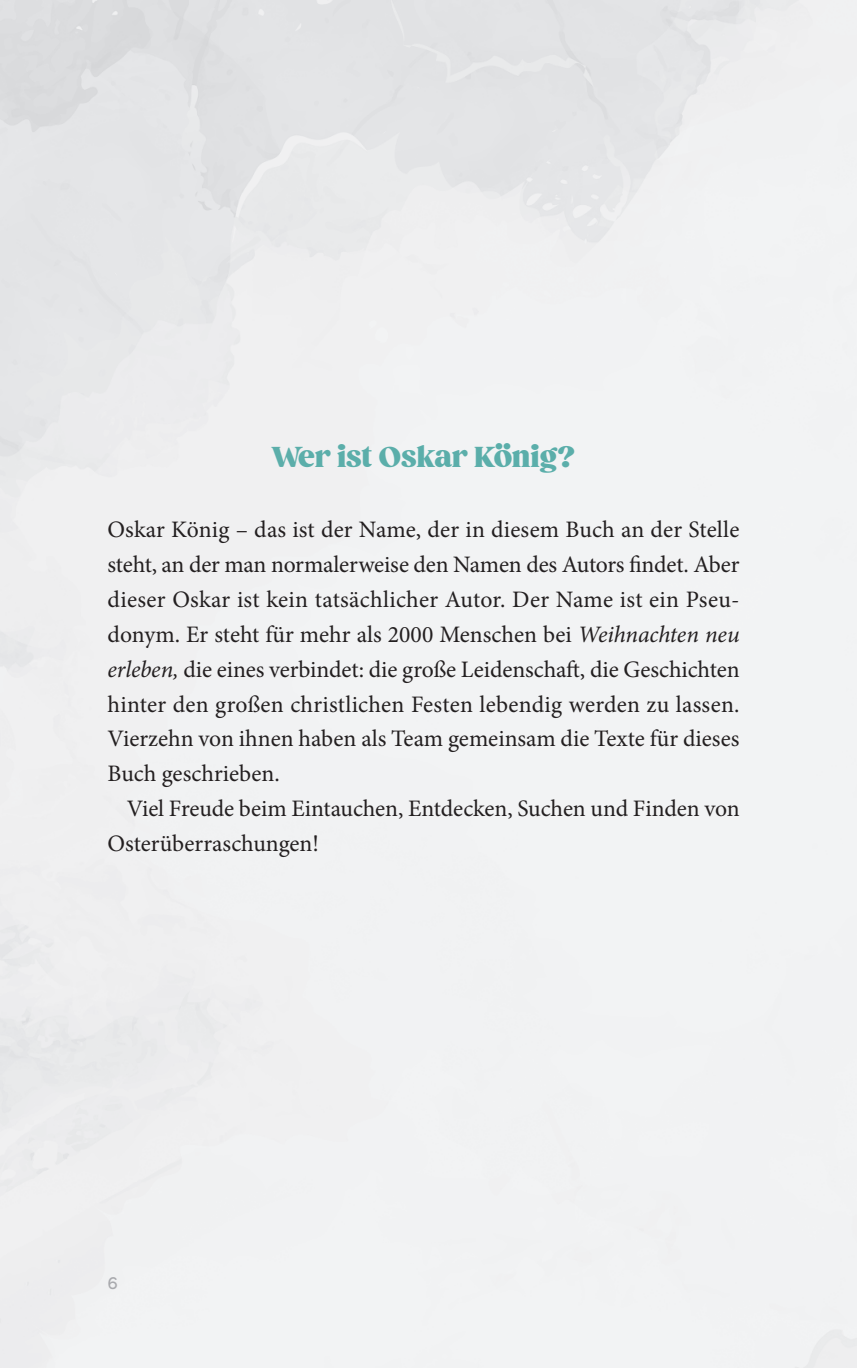
<style>
.page{position:relative;width:857px;height:1368px;background:#fff}
.page>*{position:absolute;margin:0;border:0;box-sizing:border-box;transform-origin:0 0}
.t1{font:38.25px "Briston";color:#5baeaa}
.t2{font:23.62px/34.9px "Minion Pro";letter-spacing:-.005em;color:#231f20;text-align:justify}
.t3{font:18px "Sofia Pro";color:#a8a9ad}
.s1{font-style:italic}
</style>
<div class="page">
<div style="left:733px;top:769px;width:123px;height:599px;background:#f2f3f4"></div>
<div style="left:743px;top:976px;width:114px;height:392px;background:#f1f2f3"></div>
<h1 class="t1" style="left:272px;top:438px;width:304px">Wer ist Oskar König?</h1>
<p class="t2" style="left:108px;top:512px;width:633px">Oskar König – das ist der Name, der in diesem Buch an der Stelle steht, an der man normalerweise den Namen des Autors findet. Aber dieser Oskar ist kein tatsächlicher Autor. Der Name ist ein Pseu&shy;donym. Er steht für mehr als 2000 Menschen bei <span class="s1">Weihnachten neu erleben,</span> die eines verbindet: die große Leidenschaft, die Geschichten hinter den großen christlichen Festen lebendig werden zu lassen.<br>Vierzehn von ihnen haben als Team gemeinsam die Texte für dieses Buch geschrieben.</p>
<p class="t2" style="left:108px;top:791px;width:633px;text-indent:19px">Viel Freude beim Eintauchen, Entdecken, Suchen und Finden von<br>Osterüberraschungen!</p>
<p class="t3" style="left:108px;top:1269px;width:12px">6</p>
</div>
